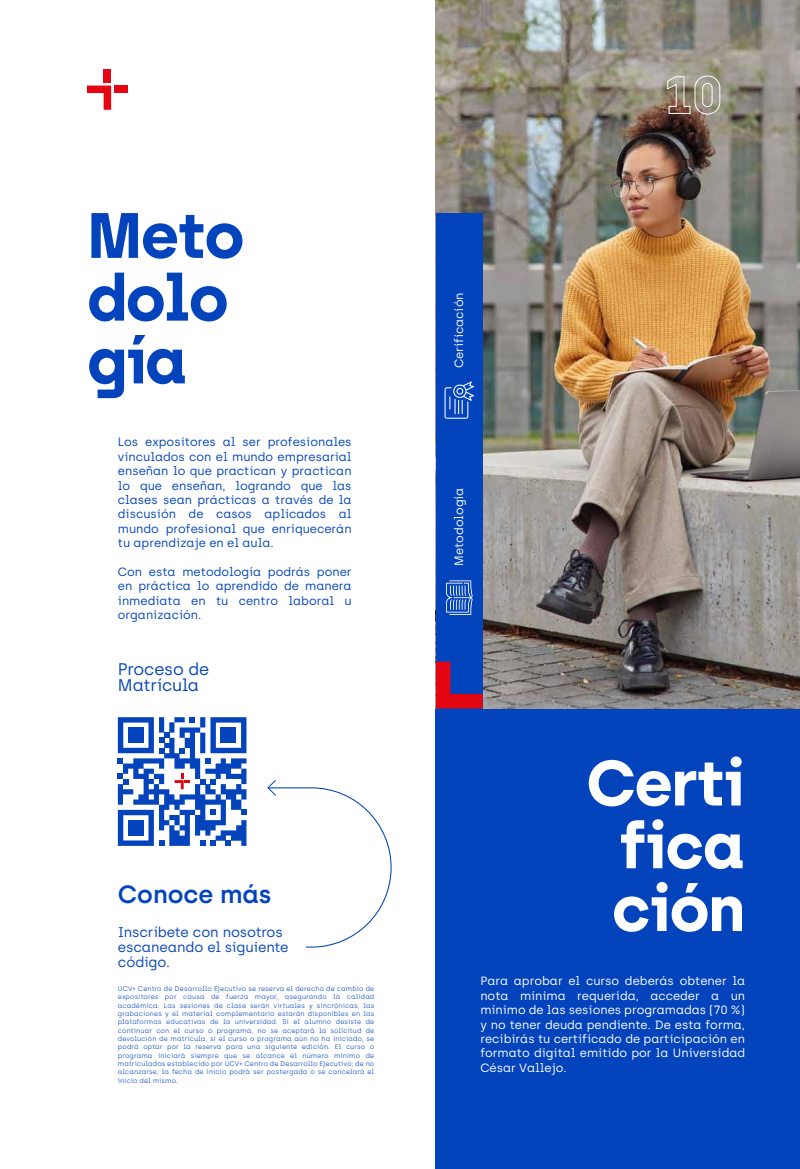
<style>
.page{position:relative;width:800px;height:1169px;background:#fff}
.page>*{position:absolute;margin:0;border:0;box-sizing:border-box;transform-origin:0 0}
.t1{font:700 64px/62.7px "Archia";letter-spacing:-.025em;color:#fff;text-align:center}
.t2{font:700 64px/62.7px "Archia";letter-spacing:-.025em;color:#0344bd}
.t3{font:600 25px "Archia";letter-spacing:-.005em;color:#0344bd}
.t4{font:16.8px/16.1px "Archia";letter-spacing:-.01em;color:#0344bd}
.t5{font:14px/15px "Archia";letter-spacing:-.01em;color:#0344bd}
.t6{font:12px/14.4px "Archia";color:#0344bd;text-align:justify}
.t7{font:12px/14.4px "Archia";color:#fff;text-align:justify}
.t8{font:300 6.7px/8.3px "Archia";letter-spacing:.01em;color:#0344bd;text-align:justify}
</style>
<div class="page">
<div style="left:436px;top:708px;width:364px;height:460px;background:#0344bd"></div>
<img style="left:436px;top:0;width:364px;height:708px">
<svg style="left:667px;top:75px;width:54px;height:40px;background:#a19687"></svg>
<svg style="left:87px;top:86px;width:24px;height:24px"></svg>
<div style="left:104px;top:69px;width:7px;height:13px;background:#e20512"></div>
<div style="left:114px;top:86px;width:14px;height:7px;background:#e20512"></div>
<div style="left:436px;top:213px;width:47px;height:495px;background:#0344bd"></div>
<svg style="left:436px;top:661px;width:47px;height:47px"></svg>
<svg style="left:445px;top:381px;width:29px;height:38px"></svg>
<svg style="left:446px;top:580px;width:27px;height:35px"></svg>
<svg style="left:267px;top:780px;width:125px;height:168px"></svg>
<svg style="left:118px;top:717px;width:128px;height:128px"></svg>
<h1 class="t2" style="left:87px;top:203px;width:159px">Meto dolo gía</h1>
<p class="t6" style="left:118px;top:435px;width:235px">Los expositores al ser profesionales vinculados con el mundo empresarial enseñan lo que practican y practican lo que enseñan, logrando que las clases sean prácticas a través de la discusión de casos aplicados al mundo profesional que enriquecerán tu aprendizaje en el aula.</p>
<h3 class="t6" style="left:118px;top:564px;width:235px">Con esta metodología podrás poner en práctica lo aprendido de manera inmediata en tu centro laboral u organización.</h3>
<h3 class="t4" style="left:118px;top:660px;width:93px">Proceso de<br>Matrícula</h3>
<h2 class="t3" style="left:118px;top:878px;width:155px">Conoce más</h2>
<h3 class="t5" style="left:118px;top:924px;width:172px">Inscríbete con nosotros escaneando el siguiente código.</h3>
<p class="t8" style="left:118px;top:984px;width:258px">UCV+ Centro de Desarrollo Ejecutivo se reserva el derecho de cambio de expositores por causa de fuerza mayor, asegurando la calidad académica. Las sesiones de clase serán virtuales y sincrónicas; las grabaciones y el material complementario estarán disponibles en las plataformas educativas de la universidad. Si el alumno desiste de continuar con el curso o programa, no se aceptará la solicitud de devolución de matrícula, si el curso o programa aún no ha iniciado, se podrá optar por la reserva para una siguiente edición. El curso o programa iniciará siempre que se alcance el número mínimo de matriculados establecido por UCV+ Centro de Desarrollo Ejecutivo; de no alcanzarse, la fecha de inicio podrá ser postergada o se cancelará el inicio del mismo.</p>
<h3 class="t7" style="left:452px;top:368px;width:77px;rotate:-90deg">Cerificación</h3>
<h3 class="t7" style="left:452px;top:566px;width:80px;rotate:-90deg">Metodología</h3>
<h1 class="t1" style="left:586px;top:750px;width:160px">Certi fica ción</h1>
<p class="t7" style="left:480px;top:973px;width:266px">Para aprobar el curso deberás obtener la nota mínima requerida, acceder a un mínimo de las sesiones programadas (70 %) y no tener deuda pendiente. De esta forma, recibirás tu certificado de participación en formato digital emitido por la Universidad César Vallejo.</p>
</div>
